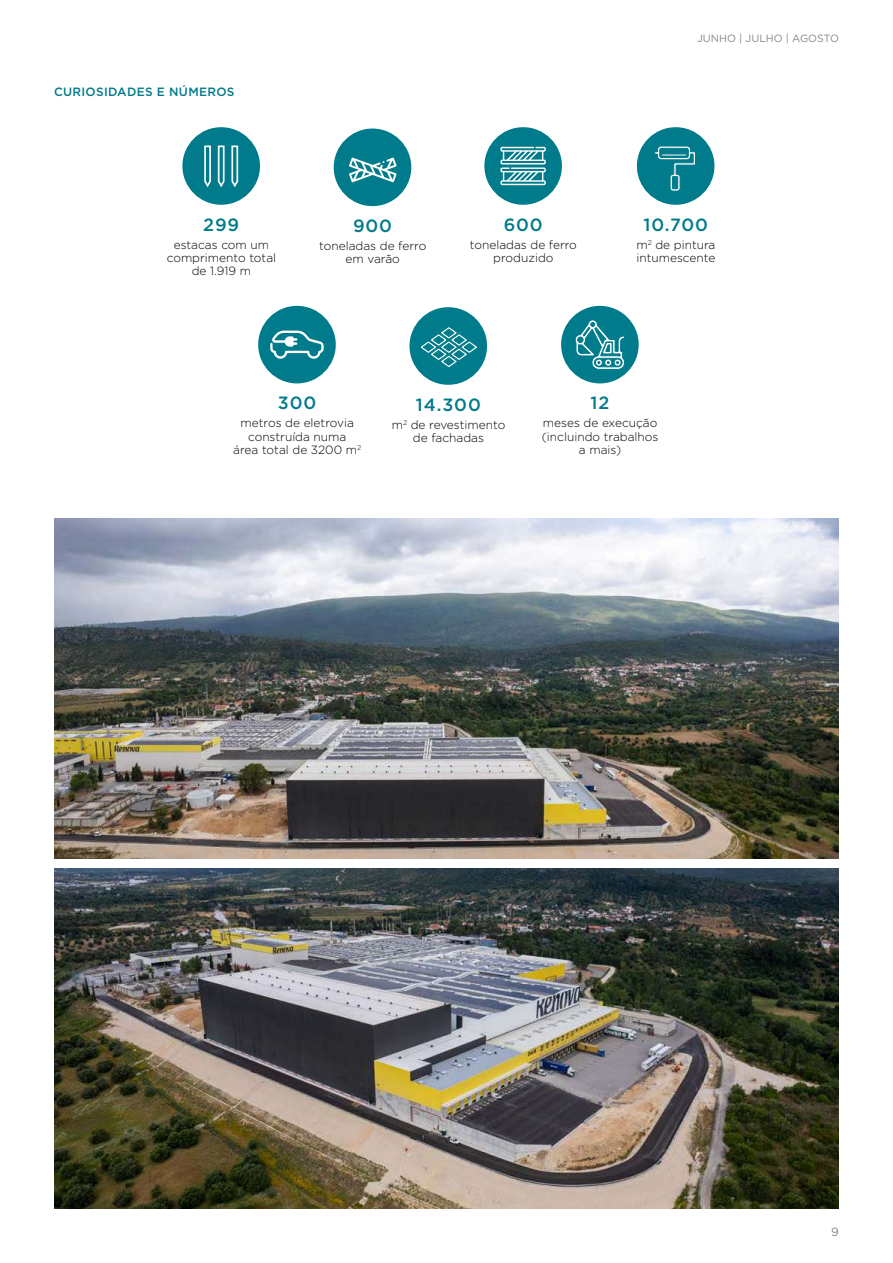
<style>
.page{position:relative;width:893px;height:1263px;background:#fff}
.page>*{position:absolute;margin:0;border:0;box-sizing:border-box;transform-origin:0 0}
.t1{font:500 17.7px "Gotham";letter-spacing:.05em;color:#007b8b}
.t2{font:300 12px/13.2px "Gotham";color:#000;text-align:center}
.t3{font:500 12px "Gotham";letter-spacing:.025em;color:#007a8b}
.t4{font:12px "Gotham";color:#878787}
.t5{font:10.5px "Gotham";color:#878787}
</style>
<div class="page">
<div style="left:182px;top:127px;width:78px;height:78px;background:#007b8b;border-radius:50%"></div>
<svg style="left:204px;top:145px;width:21px;height:42px"></svg>
<svg style="left:231px;top:145px;width:8px;height:42px"></svg>
<div style="left:334px;top:129px;width:77px;height:77px;background:#007b8b;border-radius:50%"></div>
<svg style="left:349px;top:157px;width:47px;height:25px"></svg>
<div style="left:637px;top:127px;width:77px;height:78px;background:#007b8b;border-radius:50%"></div>
<div style="left:484px;top:127px;width:78px;height:78px;background:#007b8b;border-radius:50%"></div>
<svg style="left:500px;top:147px;width:46px;height:38px"></svg>
<div style="left:258px;top:306px;width:78px;height:77px;background:#007b8b;border-radius:50%"></div>
<div style="left:409px;top:307px;width:78px;height:78px;background:#007b8b;border-radius:50%"></div>
<div style="left:561px;top:306px;width:78px;height:77px;background:#007b8b;border-radius:50%"></div>
<svg style="left:270px;top:330px;width:54px;height:29px"></svg>
<svg style="left:575px;top:320px;width:50px;height:50px"></svg>
<svg style="left:420px;top:326px;width:57px;height:41px"></svg>
<svg style="left:655px;top:146px;width:40px;height:46px"></svg>
<img style="left:54px;top:869px;width:785px;height:340px">
<img style="left:54px;top:519px;width:785px;height:340px">
<p class="t3" style="left:54px;top:83px;width:182px">CURIOSIDADES E NÚMEROS</p>
<h1 class="t1" style="left:203px;top:213px;width:37px">299</h1>
<p class="t2" style="left:167px;top:238px;width:111px">estacas com um comprimento total de 1.919 m</p>
<h1 class="t1" style="left:353px;top:214px;width:41px">900</h1>
<p class="t2" style="left:319px;top:239px;width:109px">toneladas de ferro em varão</p>
<h1 class="t1" style="left:504px;top:213px;width:41px">600</h1>
<p class="t2" style="left:470px;top:238px;width:109px">toneladas de ferro produzido</p>
<p class="t5" style="left:697px;top:32px;width:143px">JUNHO | JULHO | AGOSTO</p>
<h1 class="t1" style="left:643px;top:213px;width:66px">10.700</h1>
<p class="t2" style="left:636px;top:238px;width:81px;text-align:left">m<sup>2</sup> de pintura intumescente</p>
<h1 class="t1" style="left:278px;top:391px;width:40px">300</h1>
<p class="t2" style="left:233px;top:416px;width:129px">metros de eletrovia construída numa<br>área total de 3200 m<sup>2</sup></p>
<h1 class="t1" style="left:416px;top:393px;width:66px">14.300</h1>
<p class="t2" style="left:392px;top:418px;width:115px">m<sup>2</sup> de revestimento de fachadas</p>
<h1 class="t1" style="left:591px;top:391px;width:20px">12</h1>
<p class="t2" style="left:542px;top:416px;width:118px">meses de execução (incluindo trabalhos a mais)</p>
<p class="t4" style="left:831px;top:1223px;width:9px">9</p>
</div>
